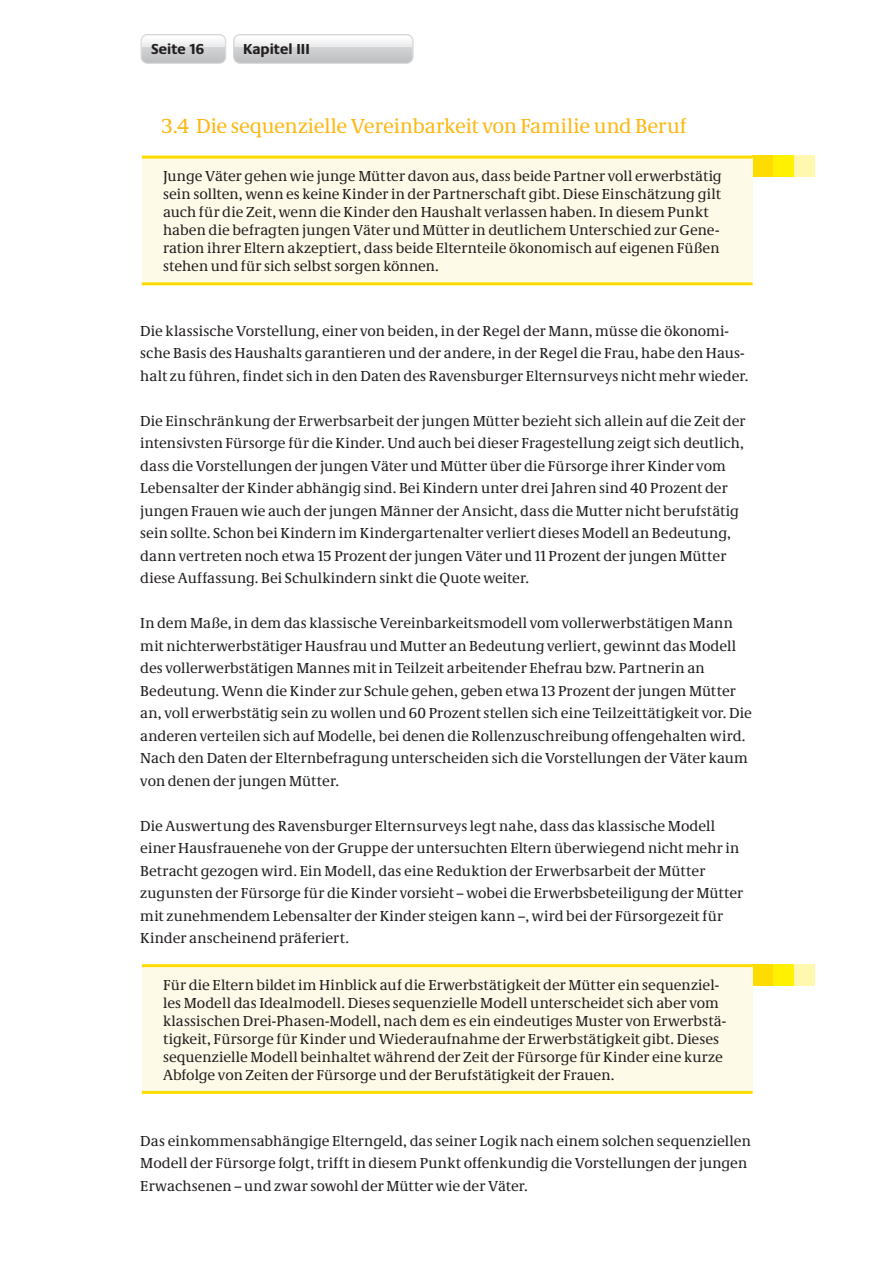
<style>
.page{position:relative;width:893px;height:1263px;background:#fff}
.page>*{position:absolute;margin:0;border:0;box-sizing:border-box;transform-origin:0 0}
.t1{font:21px "Neue Demos";letter-spacing:-.005em;color:#fcb814}
.t2{font:15px/22.5px "Neue Demos";letter-spacing:.005em;color:#231f20}
.t3{font:700 15px "Neue Praxis";color:#231f20}
</style>
<div class="page">
<svg style="left:141px;top:34px;width:85px;height:30px;background:#d4d5d6"></svg>
<img style="left:142px;top:36px;width:83px;height:6px">
<svg style="left:233px;top:34px;width:181px;height:30px"></svg>
<div style="left:753px;top:156px;width:20px;height:21px;background:#ffdc01"></div>
<div style="left:773px;top:156px;width:21px;height:21px;background:#fff101"></div>
<div style="left:794px;top:156px;width:20px;height:21px;background:#fff8ae"></div>
<div style="left:142px;top:157px;width:611px;height:127px;background:#fefae8"></div>
<hr style="left:142px;top:282px;width:611px;height:3px;background:#ffdc01">
<hr style="left:142px;top:156px;width:611px;height:3px;background:#ffdc01">
<div style="left:753px;top:964px;width:20px;height:22px;background:#ffdc01"></div>
<div style="left:773px;top:964px;width:21px;height:22px;background:#fff101"></div>
<div style="left:794px;top:964px;width:20px;height:22px;background:#fff8ae"></div>
<div style="left:142px;top:966px;width:611px;height:126px;background:#fefae8"></div>
<hr style="left:142px;top:964px;width:611px;height:3px;background:#ffdc01">
<hr style="left:142px;top:1091px;width:611px;height:3px;background:#ffdc01">
<p class="t3" style="left:151px;top:39px;width:55px">Seite 16</p>
<p class="t3" style="left:243px;top:39px;width:68px">Kapitel III</p>
<h2 class="t1" style="left:162px;top:113px;width:527px">3.4 Die sequenzielle Vereinbarkeit von Familie und Beruf</h2>
<p class="t2" style="left:163px;top:167px;width:560px;line-height:18px">Junge Väter gehen wie junge Mütter davon aus, dass beide Partner voll erwerbstätig sein sollten, wenn es keine Kinder in der Partnerschaft gibt. Diese Einschätzung gilt auch für die Zeit, wenn die Kinder den Haushalt verlassen haben. In diesem Punkt haben die befragten jungen Väter und Mütter in deutlichem Unterschied zur Gene&shy;ration ihrer Eltern akzeptiert, dass beide Elternteile ökonomisch auf eigenen Füßen stehen und für sich selbst sorgen können.</p>
<p class="t2" style="left:140px;top:319px;width:610px">Die klassische Vorstellung, einer von beiden, in der Regel der Mann, müsse die ökonomi&shy;sche Basis des Haushalts garantieren und der andere, in der Regel die Frau, habe den Haus&shy;halt zu führen, findet sich in den Daten des Ravensburger Elternsurveys nicht mehr wieder.</p>
<p class="t2" style="left:140px;top:409px;width:607px">Die Einschränkung der Erwerbsarbeit der jungen Mütter bezieht sich allein auf die Zeit der intensivsten Fürsorge für die Kinder. Und auch bei dieser Fragestellung zeigt sich deutlich, dass die Vorstellungen der jungen Väter und Mütter über die Fürsorge ihrer Kinder vom Lebensalter der Kinder abhängig sind. Bei Kindern unter drei Jahren sind 40 Prozent der jungen Frauen wie auch der jungen Männer der Ansicht, dass die Mutter nicht berufstätig sein sollte. Schon bei Kindern im Kindergartenalter verliert dieses Modell an Bedeutung, dann vertreten noch etwa 15 Prozent der jungen Väter und 11 Prozent der jungen Mütter diese Auffassung. Bei Schulkindern sinkt die Quote weiter.</p>
<p class="t2" style="left:140px;top:612px;width:613px">In dem Maße, in dem das klassische Vereinbarkeitsmodell vom vollerwerbstätigen Mann mit nichterwerbstätiger Hausfrau und Mutter an Bedeutung verliert, gewinnt das Modell des vollerwerbstätigen Mannes mit in Teilzeit arbeitender Ehefrau bzw. Partnerin an Bedeutung. Wenn die Kinder zur Schule gehen, geben etwa 13 Prozent der jungen Mütter an, voll erwerbstätig sein zu wollen und 60 Prozent stellen sich eine Teilzeittätigkeit vor. Die anderen verteilen sich auf Modelle, bei denen die Rollenzuschreibung offengehalten wird.<br>Nach den Daten der Elternbefragung unterscheiden sich die Vorstellungen der Väter kaum von denen der jungen Mütter.</p>
<p class="t2" style="left:140px;top:814px;width:604px">Die Auswertung des Ravensburger Elternsurveys legt nahe, dass das klassische Modell einer Hausfrauenehe von der Gruppe der untersuchten Eltern überwiegend nicht mehr in Betracht gezogen wird. Ein Modell, das eine Reduktion der Erwerbsarbeit der Mütter zugunsten der Fürsorge für die Kinder vorsieht – wobei die Erwerbsbeteiligung der Mütter mit zunehmendem Lebensalter der Kinder steigen kann –, wird bei der Fürsorgezeit für Kinder anscheinend präferiert.</p>
<p class="t2" style="left:163px;top:975px;width:565px;line-height:18px">Für die Eltern bildet im Hinblick auf die Erwerbstätigkeit der Mütter ein sequenziel&shy;les Modell das Idealmodell. Dieses sequenzielle Modell unterscheidet sich aber vom klassischen Drei-Phasen-Modell, nach dem es ein eindeutiges Muster von Erwerbstä&shy;tigkeit, Fürsorge für Kinder und Wiederaufnahme der Erwerbstätigkeit gibt. Dieses sequenzielle Modell beinhaltet während der Zeit der Fürsorge für Kinder eine kurze Abfolge von Zeiten der Fürsorge und der Berufstätigkeit der Frauen.</p>
<p class="t2" style="left:140px;top:1129px;width:612px">Das einkommensabhängige Elterngeld, das seiner Logik nach einem solchen sequenziellen<br>Modell der Fürsorge folgt, trifft in diesem Punkt offenkundig die Vorstellungen der jungen<br>Erwachsenen – und zwar sowohl der Mütter wie der Väter.</p>
</div>
